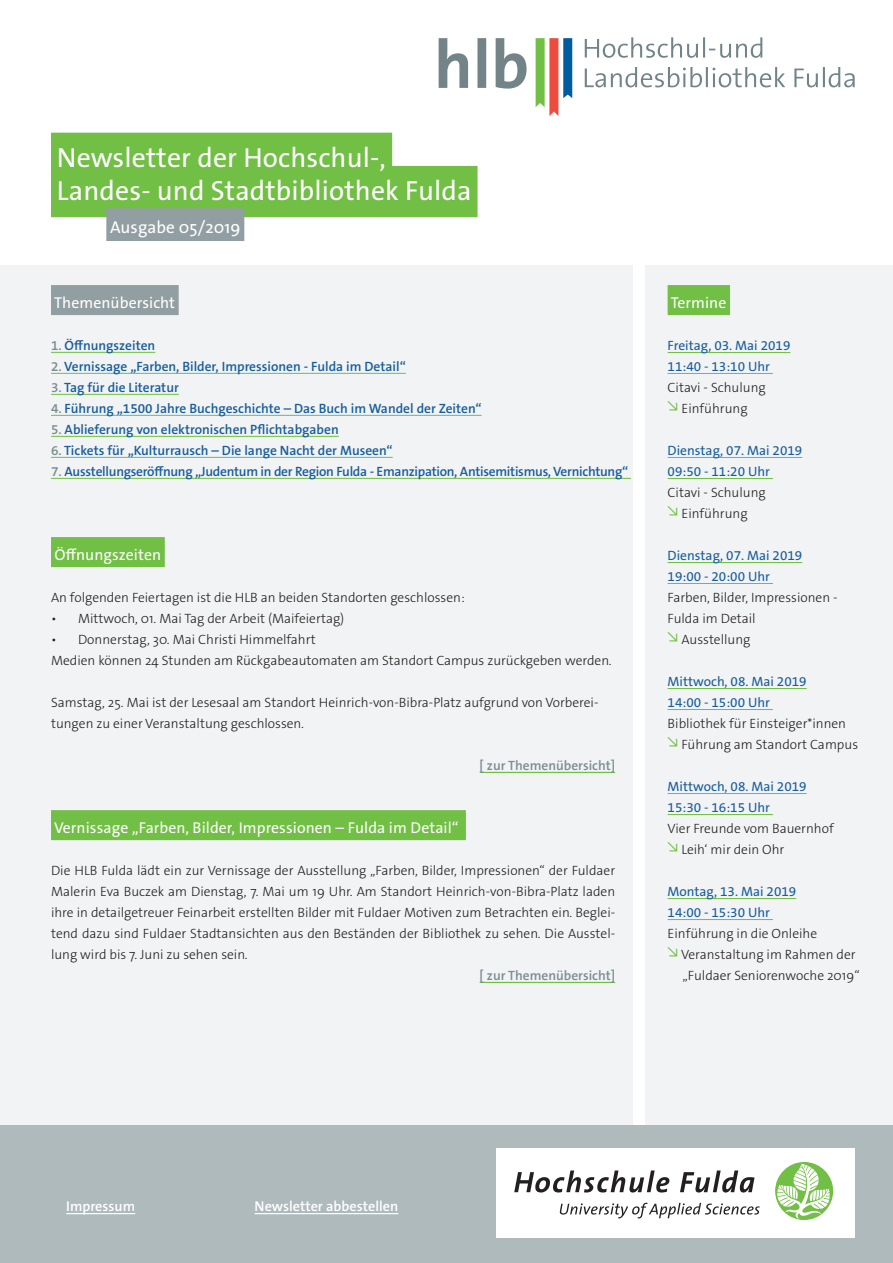
<style>
.page{position:relative;width:893px;height:1263px;background:#fff}
.page>*{position:absolute;margin:0;border:0;box-sizing:border-box;transform-origin:0 0}
.Titel-Headline{font:27.75px/33.3px "The Sans Os F";letter-spacing:.005em;color:#fff}
.Titel-Subheadline{font:17.25px "The Sans Os F";letter-spacing:.005em;color:#fff}
.Copy_Headline_HFD-Gr{font:15.75px "The Sans Os F";letter-spacing:.005em;color:#fff}
.Copy_Link{font:600 14.25px "The Sans Os F";color:#fff}
.Copy_Headline_HFD-Gr-2{font:300 13.5px/21px "The Sans Os F";color:#231f20}
.Copy_Auszeichnung_03{font:600 13.5px "The Sans Os F";color:#175d9e}
.Copy_Auszeichnung_01{font:13.5px "The Sans Os F";color:#175d9e}
.Copy{font:300 13.5px/21px "The Sans Os F";color:#231f20}
.Copy_Auszeichnung_03-2{font:600 13.5px "The Sans Os F";letter-spacing:-.02em;color:#175d9e}
.Copy_Link-2{font:600 13.5px "The Sans Os F";color:#7a8d91}
.s1{color:#7a8d91}
</style>
<div class="page">
<div style="left:0;top:266px;width:632px;height:859px;background:#f1f3f4"></div>
<div style="left:645px;top:266px;width:248px;height:859px;background:#f1f3f4"></div>
<div style="left:0;top:1125px;width:893px;height:138px;background:#afbabd"></div>
<hr style="left:66px;top:1213px;width:69px;height:1px;background:#fff">
<hr style="left:255px;top:1213px;width:143px;height:1px;background:#fff">
<div style="left:496px;top:1148px;width:359px;height:90px;background:#fff"></div>
<div style="left:775px;top:1162px;width:58px;height:58px;background:#71bf44;border-radius:50%"></div>
<svg style="left:777px;top:1163px;width:53px;height:55px"></svg>
<svg style="left:514px;top:1170px;width:155px;height:22px"></svg>
<svg style="left:680px;top:1170px;width:74px;height:22px"></svg>
<svg style="left:559px;top:1203px;width:201px;height:15px"></svg>
<div style="left:51px;top:133px;width:341px;height:51px;background:#71bf44"></div>
<div style="left:51px;top:166px;width:427px;height:51px;background:#71bf44"></div>
<div style="left:106px;top:208px;width:138px;height:33px;background:#929fa2"></div>
<div style="left:51px;top:537px;width:114px;height:30px;background:#71bf44"></div>
<hr style="left:480px;top:772px;width:135px;height:1px;background:#71bf44">
<div style="left:51px;top:810px;width:415px;height:30px;background:#71bf44"></div>
<hr style="left:480px;top:982px;width:135px;height:1px;background:#71bf44">
<div style="left:668px;top:285px;width:62px;height:30px;background:#71bf44"></div>
<hr style="left:668px;top:352px;width:122px;height:1px;background:#71bf44">
<hr style="left:668px;top:373px;width:105px;height:1px;background:#71bf44">
<hr style="left:668px;top:457px;width:134px;height:1px;background:#71bf44">
<hr style="left:668px;top:478px;width:105px;height:1px;background:#71bf44">
<hr style="left:668px;top:562px;width:134px;height:1px;background:#71bf44">
<hr style="left:668px;top:583px;width:105px;height:1px;background:#71bf44">
<hr style="left:668px;top:688px;width:139px;height:1px;background:#71bf44">
<hr style="left:668px;top:709px;width:105px;height:1px;background:#71bf44">
<hr style="left:668px;top:793px;width:139px;height:1px;background:#71bf44">
<hr style="left:668px;top:814px;width:105px;height:1px;background:#71bf44">
<hr style="left:668px;top:898px;width:128px;height:1px;background:#71bf44">
<hr style="left:668px;top:919px;width:105px;height:1px;background:#71bf44">
<div style="left:51px;top:285px;width:128px;height:30px;background:#929fa2"></div>
<hr style="left:51px;top:352px;width:104px;height:1px;background:#71bf44">
<hr style="left:51px;top:373px;width:355px;height:1px;background:#71bf44">
<hr style="left:51px;top:394px;width:128px;height:1px;background:#71bf44">
<hr style="left:51px;top:415px;width:431px;height:1px;background:#71bf44">
<hr style="left:51px;top:436px;width:288px;height:1px;background:#71bf44">
<hr style="left:51px;top:457px;width:342px;height:1px;background:#71bf44">
<hr style="left:51px;top:478px;width:580px;height:1px;background:#71bf44">
<svg style="left:585px;top:67px;width:270px;height:20px"></svg>
<svg style="left:585px;top:37px;width:177px;height:21px"></svg>
<svg style="left:439px;top:38px;width:88px;height:51px"></svg>
<svg style="left:536px;top:38px;width:36px;height:78px"></svg>
<p class="Titel-Headline" style="left:57px;top:141px;width:416px">Newsletter der Hochschul-,<br>Landes- und Stadtbibliothek Fulda</p>
<p class="Titel-Subheadline" style="left:110px;top:216px;width:132px">Ausgabe 05/2019</p>
<p class="Copy_Headline_HFD-Gr" style="left:54px;top:292px;width:123px">Themenübersicht</p>
<p class="Copy_Auszeichnung_03" style="left:51px;top:336px;width:106px"><span class="s1">1.</span> Öffnungszeiten</p>
<p class="Copy_Auszeichnung_03" style="left:51px;top:357px;width:356px"><span class="s1">2.</span> Vernissage „Farben, Bilder, Impressionen - Fulda im Detail“</p>
<p class="Copy_Auszeichnung_03" style="left:51px;top:378px;width:129px"><span class="s1">3.</span> Tag für die Literatur</p>
<p class="Copy_Auszeichnung_03" style="left:51px;top:399px;width:432px"><span class="s1">4.</span> Führung „1500 Jahre Buchgeschichte – Das Buch im Wandel der Zeiten“</p>
<p class="Copy_Auszeichnung_03" style="left:51px;top:420px;width:289px"><span class="s1">5.</span> Ablieferung von elektronischen Pflichtabgaben</p>
<p class="Copy_Auszeichnung_03" style="left:51px;top:441px;width:343px"><span class="s1">6.</span> Tickets für „Kulturrausch – Die lange Nacht der Museen“</p>
<p class="Copy_Auszeichnung_03-2" style="left:51px;top:462px;width:579px"><span class="s1">7.</span> Ausstellungseröffnung „Judentum in der Region Fulda - Emanzipation, Antisemitismus, Vernichtung“</p>
<p class="Copy_Headline_HFD-Gr" style="left:55px;top:544px;width:108px">Öffnungszeiten</p>
<p class="Copy_Headline_HFD-Gr-2" style="left:51px;top:587px;width:415px">An folgenden Feiertagen ist die HLB an beiden Standorten geschlossen:</p>
<p class="Copy_Headline_HFD-Gr-2" style="left:51px;top:608px;width:295px">• Mittwoch, 01. Mai Tag der Arbeit (Maifeiertag)</p>
<p class="Copy_Headline_HFD-Gr-2" style="left:51px;top:629px;width:266px">• Donnerstag, 30. Mai Christi Himmelfahrt</p>
<p class="Copy_Headline_HFD-Gr-2" style="left:51px;top:650px;width:562px">Medien können 24 Stunden am Rückgabeautomaten am Standort Campus zurückgeben werden.</p>
<p class="Copy_Headline_HFD-Gr-2" style="left:51px;top:692px;width:549px">Samstag, 25. Mai ist der Lesesaal am Standort Heinrich-von-Bibra-Platz aufgrund von Vorberei&shy;tungen zu einer Veranstaltung geschlossen.</p>
<p class="Copy_Link-2" style="left:480px;top:756px;width:137px">[ zur Themenübersicht]</p>
<p class="Copy_Headline_HFD-Gr" style="left:54px;top:817px;width:406px">Vernissage „Farben, Bilder, Impressionen – Fulda im Detail“</p>
<p class="Copy_Headline_HFD-Gr-2" style="left:51px;top:860px;width:566px;text-align:justify">Die HLB Fulda lädt ein zur Vernissage der Ausstellung „Farben, Bilder, Impressionen“ der Fuldaer Malerin Eva Buczek am Dienstag, 7. Mai um 19 Uhr. Am Standort Heinrich-von-Bibra-Platz laden ihre in detailgetreuer Feinarbeit erstellten Bilder mit Fuldaer Motiven zum Betrachten ein. Beglei&shy;tend dazu sind Fuldaer Stadtansichten aus den Beständen der Bibliothek zu sehen. Die Ausstel&shy;lung wird bis 7. Juni zu sehen sein.</p>
<p class="Copy_Link-2" style="left:480px;top:966px;width:137px">[ zur Themenübersicht]</p>
<p class="Copy_Headline_HFD-Gr" style="left:671px;top:292px;width:57px">Termine</p>
<p class="Copy_Auszeichnung_01" style="left:668px;top:336px;width:124px">Freitag, 03. Mai 2019</p>
<p class="Copy_Auszeichnung_01" style="left:668px;top:357px;width:104px">11:40 - 13:10 Uhr</p>
<p class="Copy" style="left:668px;top:377px;width:100px">Citavi - Schulung</p>
<p class="Copy_Headline_HFD-Gr-2" style="left:668px;top:398px;width:81px"><sup>↘</sup> Einführung</p>
<p class="Copy_Auszeichnung_01" style="left:668px;top:441px;width:136px">Dienstag, 07. Mai 2019</p>
<p class="Copy_Auszeichnung_01" style="left:668px;top:462px;width:104px">09:50 - 11:20 Uhr</p>
<p class="Copy" style="left:668px;top:482px;width:100px">Citavi - Schulung</p>
<p class="Copy_Headline_HFD-Gr-2" style="left:668px;top:503px;width:81px"><sup>↘</sup> Einführung</p>
<p class="Copy_Auszeichnung_01" style="left:668px;top:546px;width:136px">Dienstag, 07. Mai 2019</p>
<p class="Copy_Auszeichnung_01" style="left:668px;top:567px;width:104px">19:00 - 20:00 Uhr</p>
<p class="Copy" style="left:668px;top:587px;width:171px">Farben, Bilder, Impressionen -<br>Fulda im Detail</p>
<p class="Copy_Headline_HFD-Gr-2" style="left:668px;top:629px;width:84px"><sup>↘</sup> Ausstellung</p>
<p class="Copy_Auszeichnung_01" style="left:668px;top:672px;width:141px">Mittwoch, 08. Mai 2019</p>
<p class="Copy_Auszeichnung_01" style="left:668px;top:693px;width:104px">14:00 - 15:00 Uhr</p>
<p class="Copy" style="left:668px;top:713px;width:180px">Bibliothek für Einsteiger*innen</p>
<p class="Copy_Headline_HFD-Gr-2" style="left:668px;top:734px;width:192px"><sup>↘</sup> Führung am Standort Campus</p>
<p class="Copy_Auszeichnung_01" style="left:668px;top:777px;width:141px">Mittwoch, 08. Mai 2019</p>
<p class="Copy_Auszeichnung_01" style="left:668px;top:798px;width:104px">15:30 - 16:15 Uhr</p>
<p class="Copy" style="left:668px;top:818px;width:168px">Vier Freunde vom Bauernhof</p>
<p class="Copy_Headline_HFD-Gr-2" style="left:668px;top:839px;width:118px"><sup>↘</sup> Leih‘ mir dein Ohr</p>
<p class="Copy_Auszeichnung_01" style="left:668px;top:882px;width:130px">Montag, 13. Mai 2019</p>
<p class="Copy_Auszeichnung_01" style="left:668px;top:903px;width:104px">14:00 - 15:30 Uhr</p>
<p class="Copy" style="left:668px;top:923px;width:151px">Einführung in die Onleihe</p>
<p class="Copy_Headline_HFD-Gr-2" style="left:683px;top:944px;width:179px;text-indent:-15px"><sup>↘</sup> Veranstaltung im Rahmen der „Fuldaer Seniorenwoche 2019“</p>
<p class="Copy_Link" style="left:66px;top:1197px;width:70px">Impressum</p>
<p class="Copy_Link" style="left:255px;top:1197px;width:145px">Newsletter abbestellen</p>
</div>
